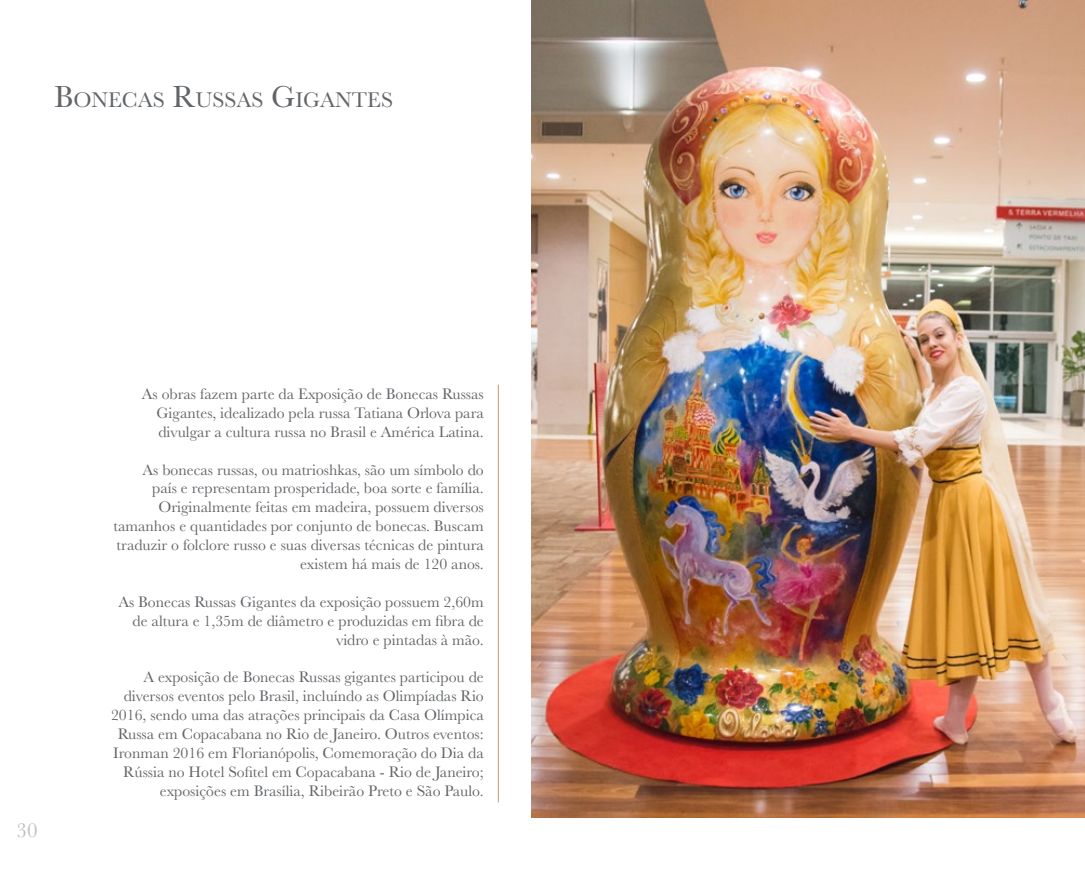
<style>
.page{position:relative;width:1085px;height:872px;background:#fff}
.page>*{position:absolute;margin:0;border:0;box-sizing:border-box;transform-origin:0 0}
.t1{font:22.05px "Baskerville";color:#616468}
.t2{font:21px "Baskerville";color:#bbc0c3}
.t3{font:15.75px/18.9px "Baskerville";color:#616468;text-align:right}
.s1{font-size:31.5px}
</style>
<div class="page">
<img style="left:531px;top:0;width:553px;height:818px">
<hr style="left:498px;top:385px;width:1px;height:417px;background:#c49a6c">
<h1 class="t1" style="left:54px;top:86px;width:340px"><span class="s1">B</span>ONECAS <span class="s1">R</span>USSAS <span class="s1">G</span>IGANTES</h1>
<h2 class="t2" style="left:16px;top:816px;width:22px">30</h2>
<p class="t3" style="left:156px;top:384px;width:329px;text-align:justify;text-indent:-15px">As obras fazem parte da Exposição de Bonecas Russas Gigantes, idealizado pela russa Tatiana Orlova para divulgar a cultura russa no Brasil e América Latina.</p>
<p class="t3" style="left:113px;top:460px;width:372px">As bonecas russas, ou matrioshkas, são um símbolo do<br>país e representam prosperidade, boa sorte e família.<br>Originalmente feitas em madeira, possuem diversos tamanhos e quantidades por conjunto de bonecas. Buscam traduzir o folclore russo e suas diversas técnicas de pintura existem há mais de 120 anos.</p>
<p class="t3" style="left:118px;top:592px;width:367px">As Bonecas Russas Gigantes da exposição possuem 2,60m de altura e 1,35m de diâmetro e produzidas em fibra de vidro e pintadas à mão.</p>
<p class="t3" style="left:111px;top:668px;width:374px">A exposição de Bonecas Russas gigantes participou de diversos eventos pelo Brasil, incluíndo as Olimpíadas Rio 2016, sendo uma das atrações principais da Casa Olímpica Russa em Copacabana no Rio de Janeiro. Outros eventos:<br>Ironman 2016 em Florianópolis, Comemoração do Dia da Rússia no Hotel Sofitel em Copacabana - Rio de Janeiro; exposições em Brasília, Ribeirão Preto e São Paulo.</p>
</div>
